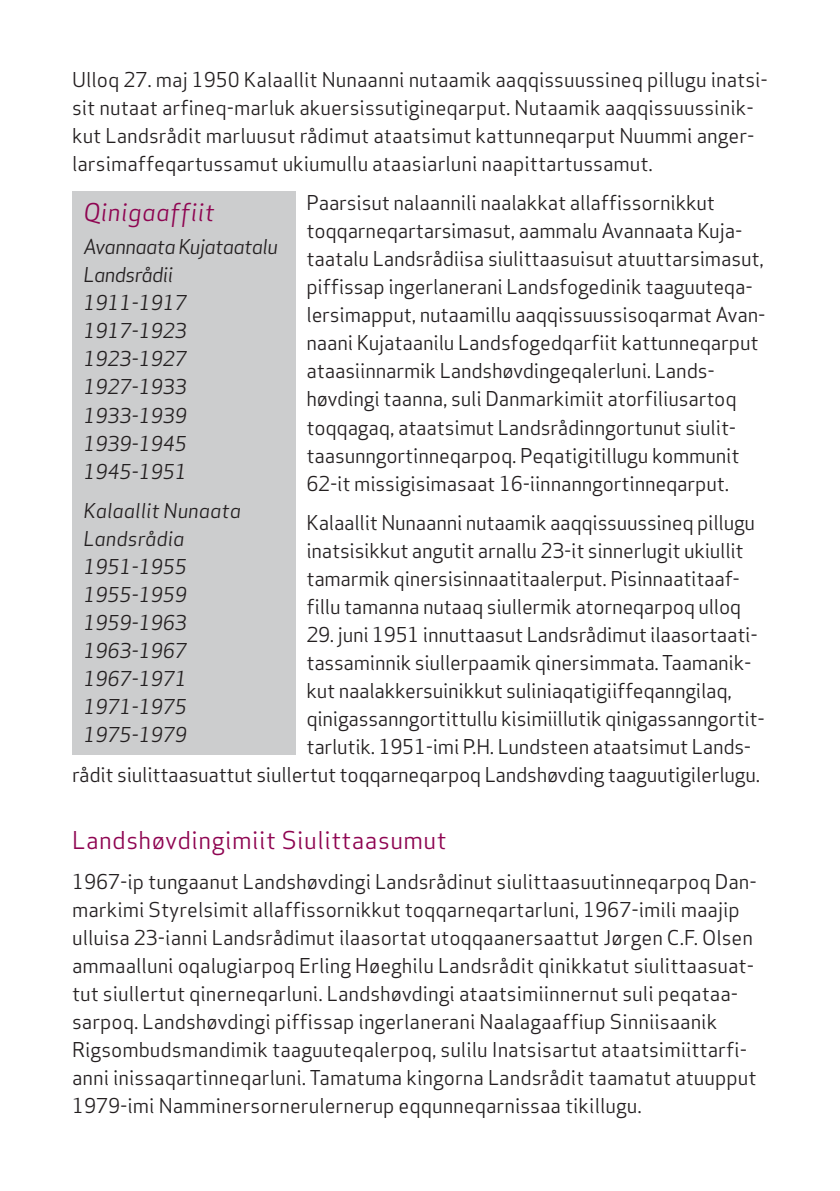
<style>
.page{position:relative;width:840px;height:1191px;background:#fff}
.page>*{position:absolute;margin:0;border:0;box-sizing:border-box;transform-origin:0 0}
.Overskrift_små_bogst{font:24px "Apex Sans";letter-spacing:.02em;color:#8e0451}
.Overskrift_små_bogst-2{font:italic 24px "Apex Sans";letter-spacing:.02em;color:#8e0451}
.Brød{font:20px/28px "Apex Sans";letter-spacing:-.01em;color:#231f20}
.Brød-2{font:italic 20px/28px "Apex Sans";color:#231f20}
.Brød-3{font:italic 20px/28px "Apex Sans";letter-spacing:-.03em;color:#231f20}
</style>
<div class="page">
<div style="left:72px;top:191px;width:223px;height:564px;background:#cccdce"></div>
<p class="Brød" style="left:72px;top:64px;width:697px">Ulloq 27. maj 1950 Kalaallit Nunaanni nutaamik aaqqissuussineq pillugu inatsi&shy;sit nutaat arfineq-marluk akuersissutigineqarput. Nutaamik aaqqissuussinik&shy;kut Landsrådit marluusut rådimut ataatsimut kattunneqarput Nuummi anger&shy;larsimaffeqartussamut ukiumullu ataasiarluni naapittartussamut.</p>
<p class="Brød" style="left:306px;top:187px;width:460px">Paarsisut nalaannili naalakkat allaffissornikkut toqqarneqartarsimasut, aammalu Avannaata Kuja&shy;taatalu Landsrådiisa siulittaasuisut atuuttarsimasut, piffissap ingerlanerani Landsfogedinik taaguuteqa&shy;lersimapput, nutaamillu aaqqissuussisoqarmat Avan&shy;naani Kujataanilu Landsfogedqarfiit kattunneqarput ataasiinnarmik Landshøvdingeqalerluni. Lands&shy;høvdingi taanna, suli Danmarkimiit atorfiliusartoq toqqagaq, ataatsimut Landsrådinngortunut siulit&shy;taasunngortinneqarpoq. Peqatigitillugu kommunit 62-it missigisimasaat 16-iinnanngortinneqarput.</p>
<p class="Brød" style="left:306px;top:506px;width:450px">Kalaallit Nunaanni nutaamik aaqqissuussineq pillugu inatsisikkut angutit arnallu 23-it sinnerlugit ukiullit tamarmik qinersisinnaatitaalerput. Pisinnaatitaaf&shy;fillu tamanna nutaaq siullermik atorneqarpoq ulloq</p>
<p class="Brød" style="left:306px;top:618px;width:452px">29. juni 1951 innuttaasut Landsrådimut ilaasortaati-</p>
<p class="Brød" style="left:306px;top:646px;width:446px">tassaminnik siullerpaamik qinersimmata. Taamanik-</p>
<p class="Brød" style="left:306px;top:674px;width:426px">kut naalakkersuinikkut suliniaqatigiiffeqanngilaq,</p>
<p class="Brød" style="left:306px;top:702px;width:459px">qinigassanngortittullu kisimiillutik qinigassanngortit-</p>
<p class="Brød" style="left:306px;top:730px;width:446px">tarlutik. 1951-imi P.H. Lundsteen ataatsimut Lands-</p>
<p class="Brød" style="left:72px;top:758px;width:689px">rådit siulittaasuattut siullertut toqqarneqarpoq Landshøvding taaguutigilerlugu.</p>
<p class="Overskrift_små_bogst-2" style="left:83px;top:192px;width:132px">Qinigaaffiit</p>
<p class="Brød-3" style="left:83px;top:231px;width:196px">Avannaata Kujataatalu<br>Landsrådii</p>
<p class="Brød-2" style="left:83px;top:287px;width:105px">1911-1917</p>
<p class="Brød-2" style="left:83px;top:315px;width:105px">1917-1923</p>
<p class="Brød-2" style="left:83px;top:343px;width:105px">1923-1927</p>
<p class="Brød-2" style="left:83px;top:371px;width:105px">1927-1933</p>
<p class="Brød-2" style="left:83px;top:399px;width:105px">1933-1939</p>
<p class="Brød-2" style="left:83px;top:427px;width:105px">1939-1945</p>
<p class="Brød-2" style="left:83px;top:455px;width:105px">1945-1951</p>
<p class="Brød-2" style="left:83px;top:494px;width:159px">Kalaallit Nunaata<br>Landsrådia</p>
<p class="Brød-2" style="left:83px;top:550px;width:105px">1951-1955</p>
<p class="Brød-2" style="left:83px;top:578px;width:105px">1955-1959</p>
<p class="Brød-2" style="left:83px;top:606px;width:105px">1959-1963</p>
<p class="Brød-2" style="left:83px;top:634px;width:105px">1963-1967</p>
<p class="Brød-2" style="left:83px;top:662px;width:105px">1967-1971</p>
<p class="Brød-2" style="left:83px;top:690px;width:105px">1971-1975</p>
<p class="Brød-2" style="left:83px;top:718px;width:105px">1975-1979</p>
<p class="Overskrift_små_bogst" style="left:72px;top:821px;width:376px">Landshøvdingimiit Siulittaasumut</p>
<p class="Brød" style="left:72px;top:865px;width:686px">1967-ip tungaanut Landshøvdingi Landsrådinut siulittaasuutinneqarpoq Dan&shy;markimi Styrelsimit allaffissornikkut toqqarneqartarluni, 1967-imili maajip ulluisa 23-ianni Landsrådimut ilaasortat utoqqaanersaattut Jørgen C.F. Olsen ammaalluni oqalugiarpoq Erling Høeghilu Landsrådit qinikkatut siulittaasuat&shy;tut siullertut qinerneqarluni. Landshøvdingi ataatsimiinnernut suli peqataa&shy;sarpoq. Landshøvdingi piffissap ingerlanerani Naalagaaffiup Sinniisaanik Rigsombudsmandimik taaguuteqalerpoq, sulilu Inatsisartut ataatsimiittarfi&shy;anni inissaqartinneqarluni. Tamatuma kingorna Landsrådit taamatut atuupput 1979-imi Namminersornerulernerup eqqunneqarnissaa tikillugu.</p>
</div>
